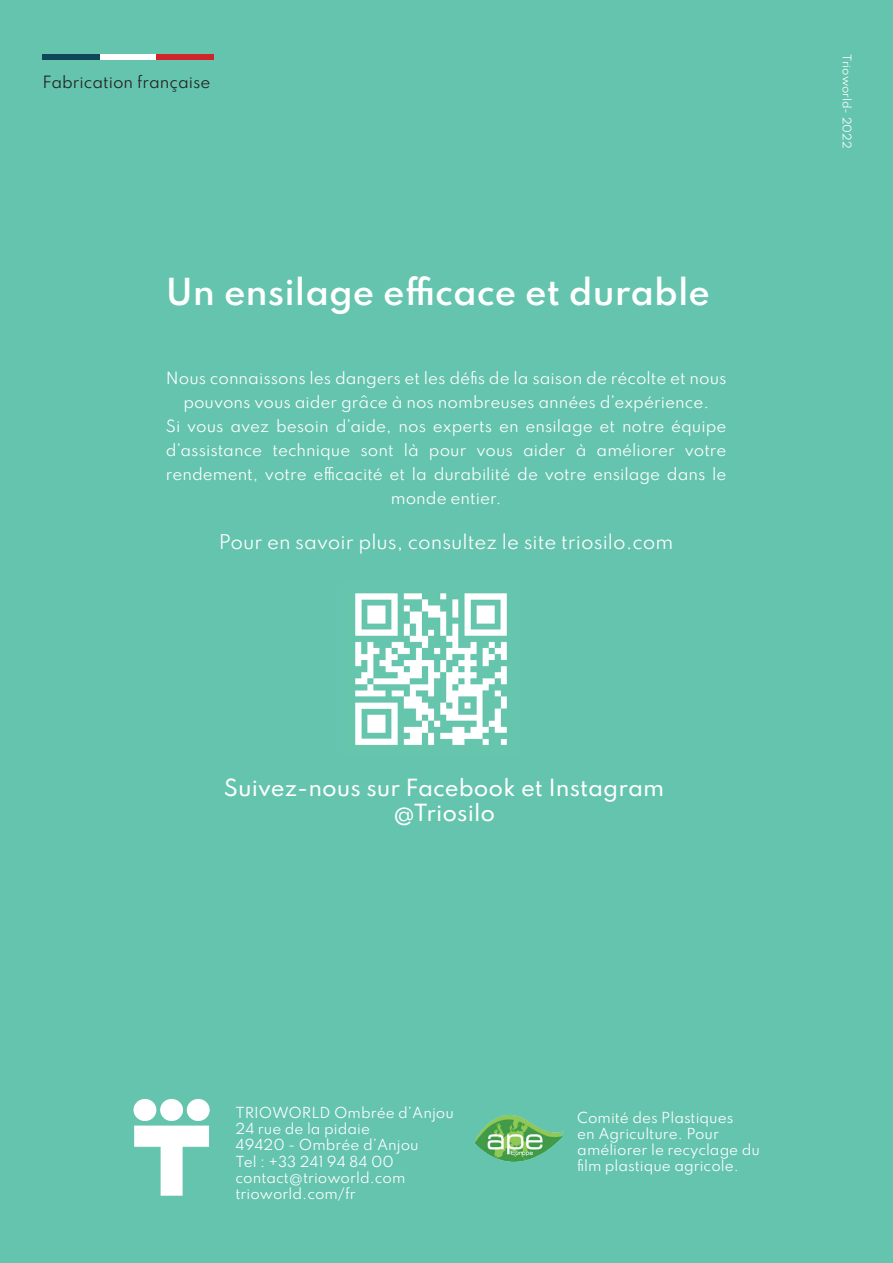
<style>
.page{position:relative;width:893px;height:1263px;background:#64c4ae}
.page>*{position:absolute;margin:0;border:0;box-sizing:border-box;transform-origin:0 0}
.t1{font:600 33px "Spartan";color:#fff}
.t2{font:500 21px/25.2px "Spartan";color:#fff;text-align:center}
.t3{font:18px "Spartan";color:#fff}
.t4{font:15px/24px "Spartan";color:#fff;text-align:center}
.t5{font:15px "Spartan";color:#231f20}
.t6{font:13.5px/16.2px "Spartan";color:#fff}
.t7{font:10.5px "Spartan";color:#fff}
</style>
<div class="page">
<svg style="left:134px;top:1125px;width:75px;height:71px"></svg>
<div style="left:133px;top:1099px;width:23px;height:22px;background:#fff;border-radius:50%"></div>
<div style="left:187px;top:1099px;width:23px;height:22px;background:#fff;border-radius:50%"></div>
<div style="left:160px;top:1099px;width:23px;height:22px;background:#fff;border-radius:50%"></div>
<img style="left:475px;top:1115px;width:88px;height:47px">
<div style="left:100px;top:54px;width:57px;height:5px;background:#fff"></div>
<div style="left:43px;top:54px;width:57px;height:5px;background:#0f4759"></div>
<div style="left:157px;top:54px;width:57px;height:5px;background:#d1232a"></div>
<img style="left:355px;top:593px;width:152px;height:152px">
<p class="t5" style="left:43px;top:71px;width:170px">Fabrication française</p>
<h1 class="t1" style="left:166px;top:267px;width:546px">Un ensilage efficace et durable</h1>
<p class="t4" style="left:166px;top:365px;width:562px">Nous connaissons les dangers et les défis de la saison de récolte et nous pouvons vous aider grâce à nos nombreuses années d’expérience.<br>Si vous avez besoin d’aide, nos experts en ensilage et notre équipe d’assistance technique sont là pour vous aider à améliorer votre rendement, votre efficacité et la durabilité de votre ensilage dans le monde entier.</p>
<p class="t3" style="left:219px;top:529px;width:456px">Pour en savoir plus, consultez le site triosilo.com</p>
<h2 class="t2" style="left:224px;top:774px;width:442px">Suivez-nous sur Facebook et Instagram @Triosilo</h2>
<p class="t7" style="left:855px;top:54px;width:96px;rotate:90deg">Trioworld- 2022</p>
<p class="t6" style="left:236px;top:1104px;width:220px">TRIOWORLD Ombrée d’Anjou<br>24 rue de la pidaie<br>49420 - Ombrée d’Anjou<br>Tel : +33 241 94 84 00 contact@trioworld.com trioworld.com/fr</p>
<p class="t6" style="left:577px;top:1109px;width:184px">Comité des Plastiques<br>en Agriculture. Pour améliorer le recyclage du film plastique agricole.</p>
</div>
